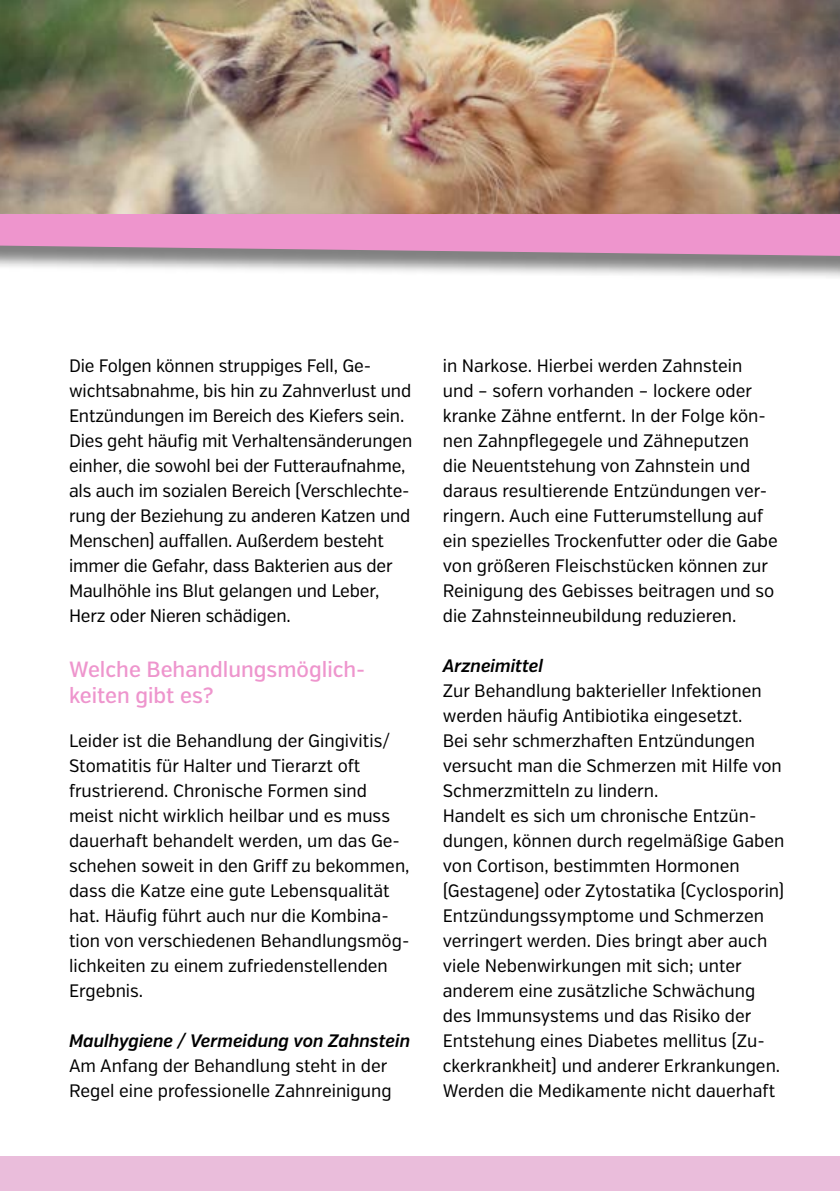
<style>
.page{position:relative;width:840px;height:1191px;background:#fff}
.page>*{position:absolute;margin:0;border:0;box-sizing:border-box;transform-origin:0 0}
.t1{font:500 22px/26.4px "Verb Cond";color:#ee95cd}
.t2{font:18px/25px "Verb Cond";color:#000}
.t3{font:italic 600 18px "Verb Cond";color:#000}
</style>
<div class="page">
<div style="left:0;top:1157px;width:839px;height:34px;background:#eabddb"></div>
<div style="left:0;top:182px;width:839px;height:110px;background:#000;opacity:.5"></div>
<svg style="left:0;top:214px;width:839px;height:42px;background:#e092c3"></svg>
<img style="left:0;top:0;width:839px;height:214px">
<p class="t2" style="left:69px;top:354px;width:344px">Die Folgen können struppiges Fell, Ge&shy;wichtsabnahme, bis hin zu Zahnverlust und Entzündungen im Bereich des Kiefers sein.<br>Dies geht häufig mit Verhaltensänderungen einher, die sowohl bei der Futteraufnahme, als auch im sozialen Bereich (Verschlechte&shy;rung der Beziehung zu anderen Katzen und Menschen) auffallen. Außerdem besteht immer die Gefahr, dass Bakterien aus der Maulhöhle ins Blut gelangen und Leber, Herz oder Nieren schädigen.</p>
<p class="t1" style="left:69px;top:656px;width:297px">Welche Behandlungsmöglich&shy;keiten gibt es?</p>
<p class="t2" style="left:69px;top:729px;width:342px">Leider ist die Behandlung der Gingivitis/ Stomatitis für Halter und Tierarzt oft frustrierend. Chronische Formen sind meist nicht wirklich heilbar und es muss dauerhaft behandelt werden, um das Ge&shy;schehen soweit in den Griff zu bekommen, dass die Katze eine gute Lebensqualität hat. Häufig führt auch nur die Kombina&shy;tion von verschiedenen Behandlungsmög&shy;lichkeiten zu einem zufriedenstellenden Ergebnis.</p>
<p class="t3" style="left:69px;top:1030px;width:342px">Maulhygiene / Vermeidung von Zahnstein</p>
<p class="t2" style="left:69px;top:1054px;width:324px">Am Anfang der Behandlung steht in der<br>Regel eine professionelle Zahnreinigung</p>
<p class="t2" style="left:442px;top:354px;width:336px">in Narkose. Hierbei werden Zahnstein und – sofern vorhanden – lockere oder kranke Zähne entfernt. In der Folge kön&shy;nen Zahnpflegegele und Zähneputzen die Neuentstehung von Zahnstein und daraus resultierende Entzündungen ver&shy;ringern. Auch eine Futterumstellung auf ein spezielles Trockenfutter oder die Gabe von größeren Fleischstücken können zur Reinigung des Gebisses beitragen und so die Zahnsteinneubildung reduzieren.</p>
<p class="t3" style="left:442px;top:655px;width:102px">Arzneimittel</p>
<p class="t2" style="left:442px;top:679px;width:343px">Zur Behandlung bakterieller Infektionen werden häufig Antibiotika eingesetzt.<br>Bei sehr schmerzhaften Entzündungen versucht man die Schmerzen mit Hilfe von Schmerzmitteln zu lindern.<br>Handelt es sich um chronische Entzün&shy;dungen, können durch regelmäßige Gaben von Cortison, bestimmten Hormonen (Gestagene) oder Zytostatika (Cyclosporin)<br>Entzündungssymptome und Schmerzen verringert werden. Dies bringt aber auch viele Nebenwirkungen mit sich; unter anderem eine zusätzliche Schwächung des Immunsystems und das Risiko der Entstehung eines Diabetes mellitus (Zu&shy;ckerkrankheit) und anderer Erkrankungen.<br>Werden die Medikamente nicht dauerhaft</p>
</div>
